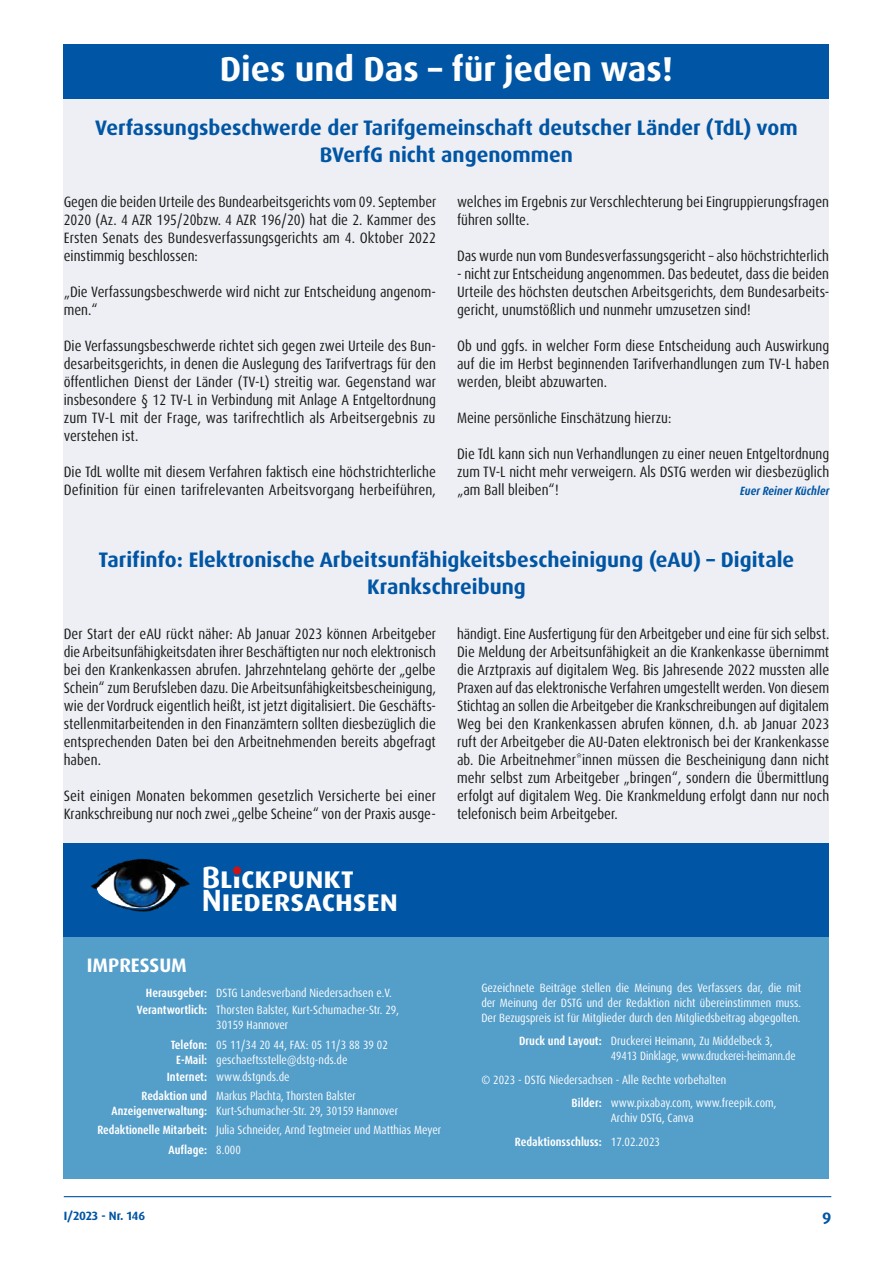
<style>
.page{position:relative;width:893px;height:1263px;background:#fff}
.page>*{position:absolute;margin:0;border:0;box-sizing:border-box;transform-origin:0 0}
.t1{font:700 34.5px "Dax Pro";color:#fff}
.t2{font:700 30.75px/23.4px "Dax Pro";color:#fff}
.t3{font:700 21px/27px "Dax Pro";color:#0055a4;text-align:center}
.t4{font:700 19.5px "Dax Pro";color:#fff}
.t5{font:700 16.5px "Dax Pro";color:#0055a4}
.t6{font:condensed 15px/18px "Dax Pro";color:#1a1a18;text-align:justify}
.t7{font:condensed 12px/15px "Dax Pro";color:#fff}
.t8{font:italic 700 condensed 12px "Dax Pro";color:#0055a4}
.t9{font:700 12px "Dax Pro";color:#0055a4}
.s1{font-weight:700}
</style>
<div class="page">
<div style="left:64px;top:45px;width:765px;height:1134px;background:#edeff4"></div>
<div style="left:64px;top:45px;width:765px;height:54px;background:#0055a4"></div>
<div style="left:64px;top:846px;width:765px;height:333px;background:#549eca"></div>
<div style="left:64px;top:843px;width:765px;height:93px;background:#0055a4"></div>
<div style="left:230px;top:862px;width:15px;height:15px;border:8px solid #0055a4;border-radius:50%"></div>
<div style="left:233px;top:866px;width:8px;height:8px;background:#cd1316;border-radius:50%"></div>
<img style="left:91px;top:858px;width:99px;height:54px">
<hr style="left:64px;top:1196px;width:767px;height:1px;background:#0055a4">
<h1 class="t1" style="left:220px;top:46px;width:455px">Dies und Das – für jeden was!</h1>
<h3 class="t3" style="left:95px;top:114px;width:704px">Verfassungsbeschwerde der Tarifgemeinschaft deutscher Länder (TdL) vom<br>BVerfG nicht angenommen</h3>
<p class="t6" style="left:64px;top:192px;width:374px">Gegen die beiden Urteile des Bundearbeitsgerichts vom 09. September 2020 (Az. 4 AZR 195/20bzw. 4 AZR 196/20) hat die 2. Kammer des Ersten Senats des Bundesverfassungsgerichts am 4. Oktober 2022 einstimmig beschlossen:</p>
<p class="t6" style="left:64px;top:282px;width:374px">„Die Verfassungsbeschwerde wird nicht zur Entscheidung angenom&shy;men.“</p>
<p class="t6" style="left:64px;top:336px;width:374px">Die Verfassungsbeschwerde richtet sich gegen zwei Urteile des Bun&shy;desarbeitsgerichts, in denen die Auslegung des Tarifvertrags für den öffentlichen Dienst der Länder (TV-L) streitig war. Gegenstand war insbesondere § 12 TV-L in Verbindung mit Anlage A Entgeltordnung zum TV-L mit der Frage, was tarifrechtlich als Arbeitsergebnis zu verstehen ist.</p>
<p class="t6" style="left:64px;top:462px;width:374px">Die TdL wollte mit diesem Verfahren faktisch eine höchstrichterliche<br>Definition für einen tarifrelevanten Arbeitsvorgang herbeiführen,</p>
<p class="t6" style="left:457px;top:192px;width:374px">welches im Ergebnis zur Verschlechterung bei Eingruppierungsfragen führen sollte.</p>
<p class="t6" style="left:457px;top:246px;width:373px">Das wurde nun vom Bundesverfassungsgericht – also höchstrichterlich</p>
<p class="t6" style="left:457px;top:264px;width:374px">- nicht zur Entscheidung angenommen. Das bedeutet, dass die beiden Urteile des höchsten deutschen Arbeitsgerichts, dem Bundesarbeits&shy;gericht, unumstößlich und nunmehr umzusetzen sind!</p>
<p class="t6" style="left:457px;top:336px;width:374px">Ob und ggfs. in welcher Form diese Entscheidung auch Auswirkung auf die im Herbst beginnenden Tarifverhandlungen zum TV-L haben werden, bleibt abzuwarten.</p>
<p class="t6" style="left:457px;top:408px;width:216px">Meine persönliche Einschätzung hierzu:</p>
<p class="t6" style="left:457px;top:444px;width:374px">Die TdL kann sich nun Verhandlungen zu einer neuen Entgeltordnung zum TV-L nicht mehr verweigern. Als DSTG werden wir diesbezüglich „am Ball bleiben“!</p>
<p class="t8" style="left:740px;top:483px;width:91px">Euer Reiner Küchler</p>
<h3 class="t3" style="left:99px;top:546px;width:697px">Tarifinfo: Elektronische Arbeitsunfähigkeitsbescheinigung (eAU) – Digitale<br>Krankschreibung</h3>
<p class="t6" style="left:64px;top:624px;width:374px">Der Start der eAU rückt näher: Ab Januar 2023 können Arbeitgeber die Arbeitsunfähigkeitsdaten ihrer Beschäftigten nur noch elektronisch bei den Krankenkassen abrufen. Jahrzehntelang gehörte der „gelbe Schein“ zum Berufsleben dazu. Die Arbeitsunfähigkeitsbescheinigung, wie der Vordruck eigentlich heißt, ist jetzt digitalisiert. Die Geschäfts&shy;stellenmitarbeitenden in den Finanzämtern sollten diesbezüglich die entsprechenden Daten bei den Arbeitnehmenden bereits abgefragt haben.</p>
<p class="t6" style="left:64px;top:786px;width:374px">Seit einigen Monaten bekommen gesetzlich Versicherte bei einer<br>Krankschreibung nur noch zwei „gelbe Scheine“ von der Praxis ausge-</p>
<p class="t6" style="left:457px;top:624px;width:374px">händigt. Eine Ausfertigung für den Arbeitgeber und eine für sich selbst.<br>Die Meldung der Arbeitsunfähigkeit an die Krankenkasse übernimmt die Arztpraxis auf digitalem Weg. Bis Jahresende 2022 mussten alle Praxen auf das elektronische Verfahren umgestellt werden. Von diesem Stichtag an sollen die Arbeitgeber die Krankschreibungen auf digitalem Weg bei den Krankenkassen abrufen können, d.h. ab Januar 2023 ruft der Arbeitgeber die AU-Daten elektronisch bei der Krankenkasse ab. Die Arbeitnehmer*innen müssen die Bescheinigung dann nicht mehr selbst zum Arbeitgeber „bringen“, sondern die Übermittlung erfolgt auf digitalem Weg. Die Krankmeldung erfolgt dann nur noch telefonisch beim Arbeitgeber.</p>
<h2 class="t2" style="left:202px;top:866px;width:197px">Blickpunkt<br>Niedersachsen</h2>
<h3 class="t4" style="left:87px;top:952px;width:102px">IMPRESSUM</h3>
<p class="t7" style="left:137px;top:985px;width:264px;line-height:17.1px;text-align:center"><span class="s1">Herausgeber:</span> DSTG Landesverband Niedersachsen e.V.<br><span class="s1">Verantwortlich:</span> Thorsten Balster, Kurt-Schumacher-Str. 29,</p>
<p class="t7" style="left:171px;top:1016px;width:219px;line-height:19.2px;text-indent:46px">30159 Hannover<br><span class="s1">Telefon:</span> 05 11/34 20 44, FAX: 05 11/3 88 39 02</p>
<p class="t7" style="left:167px;top:1051px;width:182px;line-height:17.1px;text-indent:9px"><span class="s1">E-Mail:</span> geschaeftsstelle@dstg-nds.de<br><span class="s1">Internet:</span> www.dstgnds.de</p>
<p class="t7" style="left:112px;top:1088px;width:288px;text-indent:30px"><span class="s1">Redaktion und</span> Markus Plachta, Thorsten Balster<br><span class="s1">Anzeigenverwaltung:</span> Kurt-Schumacher-Str. 29, 30159 Hannover</p>
<p class="t7" style="left:169px;top:1121px;width:274px;line-height:19.2px;text-indent:-71px"><span class="s1">Redaktionelle Mitarbeit:</span> Julia Schneider, Arnd Tegtmeier und Matthias Meyer<br><span class="s1">Auflage:</span> 8.000</p>
<p class="t9" style="left:64px;top:1208px;width:83px">I/2023 - Nr. 146</p>
<p class="t7" style="left:481px;top:980px;width:321px;text-align:justify">Gezeichnete Beiträge stellen die Meinung des Verfassers dar, die mit der Meinung der DSTG und der Redaktion nicht übereinstimmen muss.<br>Der Bezugspreis ist für Mitglieder durch den Mitgliedsbeitrag abgegolten.</p>
<p class="t7" style="left:611px;top:1034px;width:186px;text-indent:-92px"><span class="s1">Druck und Layout:</span> Druckerei Heimann, Zu Middelbeck 3,<br>49413 Dinklage, www.druckerei-heimann.de</p>
<p class="t7" style="left:572px;top:1068px;width:206px;line-height:23.5px;text-indent:-90px">© 2023 - DSTG Niedersachsen - Alle Rechte vorbehalten<br><span class="s1">Bilder:</span> www.pixabay.com, www.freepik.com,</p>
<p class="t7" style="left:515px;top:1107px;width:180px;line-height:23.5px;text-indent:96px">Archiv DSTG, Canva<br><span class="s1">Redaktionsschluss:</span> 17.02.2023</p>
<p class="t5" style="left:822px;top:1207px;width:11px">9</p>
</div>
